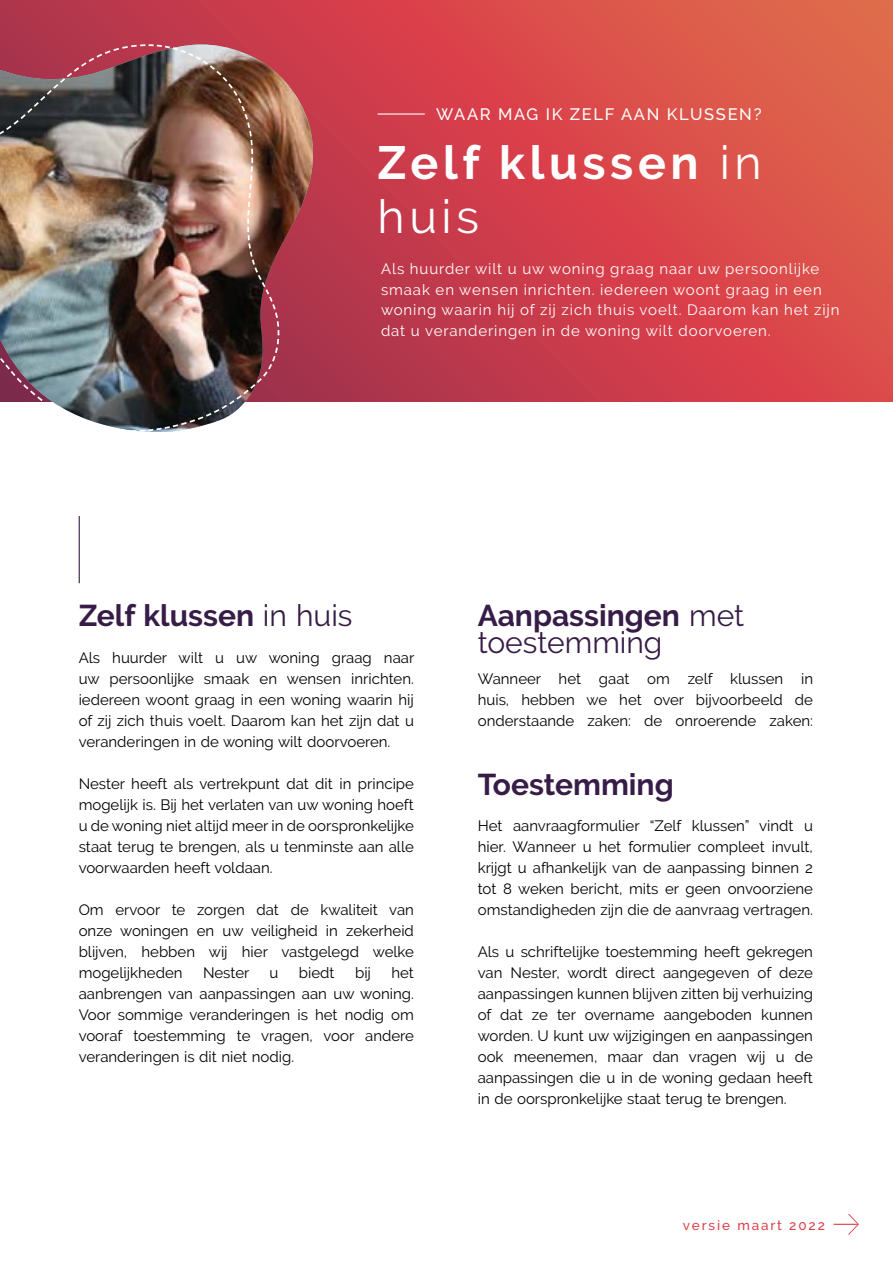
<style>
.page{position:relative;width:893px;height:1263px;background:#fff}
.page>*{position:absolute;margin:0;border:0;box-sizing:border-box;transform-origin:0 0}
.t1{font:700 46.5px/54px "Raleway";letter-spacing:.1em;color:#fff}
.t2{font:700 30px "Raleway";color:#361c46}
.t3{font:30px/27px "Raleway";color:#361c46}
.t4{font:500 16.5px "Raleway";letter-spacing:.1em;color:#fff}
.t5{font:15px/21px "Raleway";color:#000;text-align:justify}
.t6{font:15px/20.4px "Raleway";letter-spacing:.06em;color:#fff}
.t7{font:500 13.5px "Raleway";letter-spacing:.14em;color:#db3f4a}
.s1{font-weight:400}
.s2{font-weight:700}
</style>
<div class="page">
<svg style="left:0;top:0;width:893px;height:401px;background:#d1464b"></svg>
<hr style="left:378px;top:113px;width:47px;height:2px;background:#fff">
<hr style="left:79px;top:516px;width:1px;height:67px;background:#361c46">
<img style="left:172px;top:45px;width:144px;height:387px">
<svg style="left:124px;top:429px;width:48px;height:3px"></svg>
<svg style="left:277px;top:208px;width:6px;height:219px"></svg>
<img style="left:0;top:43px;width:277px;height:386px">
<svg style="left:834px;top:1214px;width:25px;height:21px"></svg>
<p class="t4" style="left:436px;top:105px;width:327px">WAAR MAG IK ZELF AAN KLUSSEN?</p>
<h1 class="t1" style="left:378px;top:136px;width:386px">Zelf klussen <span class="s1">in huis</span></h1>
<p class="t6" style="left:381px;top:259px;width:460px">Als huurder wilt u uw woning graag naar uw persoonlijke smaak en wensen inrichten. iedereen woont graag in een woning waarin hij of zij zich thuis voelt. Daarom kan het zijn dat u veranderingen in de woning wilt doorvoeren.</p>
<h2 class="t2" style="left:79px;top:598px;width:275px">Zelf klussen <span class="s1">in huis</span></h2>
<p class="t5" style="left:79px;top:647px;width:337px">Als huurder wilt u uw woning graag naar uw persoonlijke smaak en wensen inrichten. iedereen woont graag in een woning waarin hij of zij zich thuis voelt. Daarom kan het zijn dat u veranderingen in de woning wilt doorvoeren.</p>
<p class="t5" style="left:79px;top:773px;width:337px">Nester heeft als vertrekpunt dat dit in principe mogelijk is. Bij het verlaten van uw woning hoeft u de woning niet altijd meer in de oorspronkelijke staat terug te brengen, als u tenminste aan alle voorwaarden heeft voldaan.</p>
<p class="t5" style="left:79px;top:899px;width:337px">Om ervoor te zorgen dat de kwaliteit van onze woningen en uw veiligheid in zekerheid blijven, hebben wij hier vastgelegd welke mogelijkheden</p>
<p class="t5" style="left:79px;top:962px;width:337px;text-indent:313px">het aanbrengen van aanpassingen aan uw woning.<br>Voor sommige veranderingen is het nodig om vooraf toestemming te vragen, voor andere veranderingen is dit niet nodig.</p>
<p class="t5" style="left:203px;top:962px;width:48px">Nester</p>
<p class="t5" style="left:270px;top:962px;width:10px">u</p>
<p class="t5" style="left:299px;top:962px;width:37px">biedt</p>
<p class="t5" style="left:355px;top:962px;width:17px">bij</p>
<h2 class="t3" style="left:478px;top:602px;width:268px"><span class="s2">Aanpassingen</span> met toestemming</h2>
<p class="t5" style="left:478px;top:668px;width:337px">Wanneer het gaat om zelf klussen in huis, hebben we het over bijvoorbeeld de onderstaande zaken: de onroerende zaken:</p>
<h2 class="t2" style="left:478px;top:767px;width:197px">Toestemming</h2>
<p class="t5" style="left:478px;top:815px;width:337px">Het aanvraagformulier “Zelf klussen” vindt u hier. Wanneer u het formulier compleet invult, krijgt u afhankelijk van de aanpassing binnen 2 tot 8 weken bericht, mits er geen onvoorziene omstandigheden zijn die de aanvraag vertragen.</p>
<p class="t5" style="left:478px;top:941px;width:337px">Als u schriftelijke toestemming heeft gekregen van Nester, wordt direct aangegeven of deze aanpassingen kunnen blijven zitten bij verhuizing of dat ze ter overname aangeboden kunnen worden. U kunt uw wijzigingen en aanpassingen ook meenemen, maar dan vragen wij u de aanpassingen die u in de woning gedaan heeft in de oorspronkelijke staat terug te brengen.</p>
<p class="t7" style="left:683px;top:1218px;width:143px">versie maart 2022</p>
</div>
